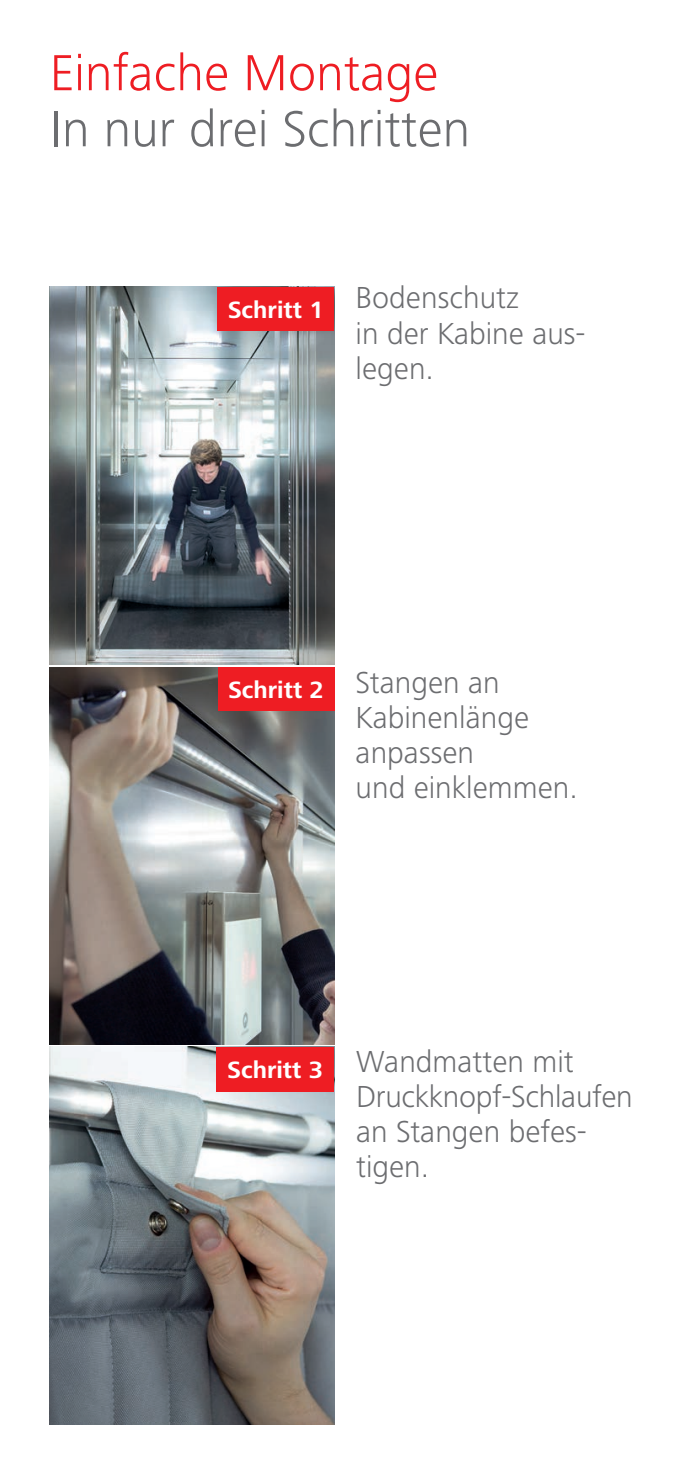
<style>
.page{position:relative;width:685px;height:1474px;background:#fff}
.page>*{position:absolute;margin:0;border:0;box-sizing:border-box;transform-origin:0 0}
.t1{font:300 52.5px "Frutiger Next LT";color:#6c6d70}
.t2{font:300 52.5px "Frutiger Next LT";color:#ee1d23}
.t3{font:300 31.5px/35px "Frutiger Next LT";color:#6c6d70}
.t4{font:700 24.5px "Frutiger Next LT";color:#fff}
</style>
<div class="page">
<img style="left:50px;top:287px;width:284px;height:377px">
<img style="left:50px;top:667px;width:284px;height:377px">
<img style="left:50px;top:1046px;width:284px;height:378px">
<div style="left:217px;top:287px;width:117px;height:43px;background:#ee1d23"></div>
<div style="left:218px;top:667px;width:116px;height:43px;background:#ee1d23"></div>
<div style="left:216px;top:1046px;width:118px;height:45px;background:#ee1d23"></div>
<h1 class="t2" style="left:50px;top:44px;width:390px">Einfache Montage</h1>
<h1 class="t1" style="left:50px;top:100px;width:422px">In nur drei Schritten</h1>
<p class="t4" style="left:228px;top:296px;width:97px">Schritt 1</p>
<p class="t3" style="left:355px;top:280px;width:231px">Bodenschutz<br>in der Kabine aus&shy;legen.</p>
<p class="t4" style="left:228px;top:676px;width:97px">Schritt 2</p>
<p class="t3" style="left:355px;top:665px;width:223px">Stangen an<br>Kabinenlänge anpassen<br>und einklemmen.</p>
<p class="t4" style="left:227px;top:1056px;width:97px">Schritt 3</p>
<p class="t3" style="left:356px;top:1043px;width:278px">Wandmatten mit<br>Druckknopf-Schlaufen an Stangen befes&shy;tigen.</p>
</div>
